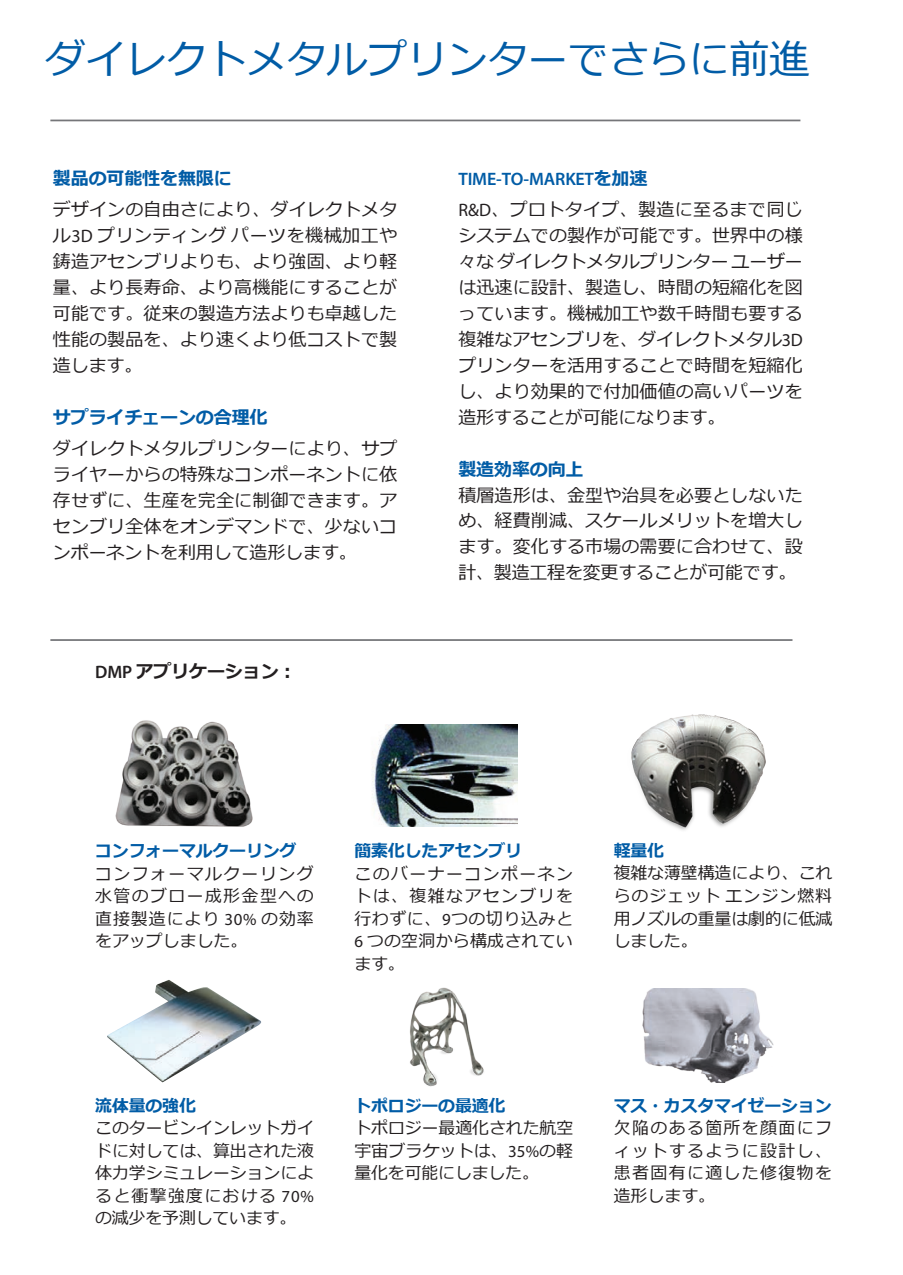
<style>
.page{position:relative;width:903px;height:1275px;background:#fff}
.page>*{position:absolute;margin:0;border:0;box-sizing:border-box;transform-origin:0 0}
.t1{font:40.6px "Meiryo";letter-spacing:-.01em;color:#015ca6}
.t2{font:18.03px/25.9px "Meiryo";letter-spacing:.005em;color:#231f20;text-align:justify}
.t3{font:700 18.03px "Meiryo";letter-spacing:-.01em;color:#015ca6}
.t4{font:600 18.03px "Myriad Pro";letter-spacing:-.01em;color:#015ca6}
.t5{font:700 18.03px "Meiryo";letter-spacing:-.01em;color:#231f20}
.t6{font:16.97px/22.6px "Meiryo";letter-spacing:.035em;color:#231f20;text-align:justify}
.t7{font:700 16.97px "Meiryo";letter-spacing:-.01em;color:#015ca6}
.s1{font-family:"Myriad Pro"}
.s2{font-family:"Myriad Pro";font-weight:600}
.s3{font-family:"Meiryo";font-weight:700}
</style>
<div class="page">
<hr style="left:50px;top:120px;width:750px;height:1px;background:#757679">
<hr style="left:50px;top:639px;width:742px;height:2px;background:#757679">
<img style="left:410px;top:987px;width:74px;height:100px">
<img style="left:642px;top:988px;width:132px;height:94px">
<img style="left:115px;top:720px;width:138px;height:107px">
<img style="left:372px;top:724px;width:145px;height:102px">
<img style="left:631px;top:714px;width:135px;height:116px">
<img style="left:107px;top:980px;width:154px;height:102px">
<h1 class="t1" style="left:45px;top:31px;width:766px">ダイレクトメタルプリンターでさらに前進</h1>
<p class="t3" style="left:53px;top:166px;width:180px">製品の可能性を無限に</p>
<p class="t2" style="left:53px;top:198px;width:346px">デザインの自由さにより、ダイレクトメタル<span class="s1">3D</span> プリンティングパーツを機械加工や鋳造アセンブリよりも、より強固、より軽量、より長寿命、より高機能にすることが可能です。従来の製造方法よりも卓越した性能の製品を、より速くより低コストで製造します。</p>
<p class="t3" style="left:53px;top:405px;width:216px">サプライチェーンの合理化</p>
<p class="t2" style="left:53px;top:437px;width:346px">ダイレクトメタルプリンターにより、サプライヤーからの特殊なコンポーネントに依存せずに、生産を完全に制御できます。アセンブリ全体をオンデマンドで、少ないコンポーネントを利用して造形します。</p>
<p class="t5" style="left:95px;top:659px;width:203px"><span class="s2">DMP</span> アプリケーション：</p>
<p class="t4" style="left:458px;top:167px;width:191px">TIME-TO-MARKET<span class="s3">を加速</span></p>
<p class="t2" style="left:458px;top:198px;width:346px"><span class="s1">R&amp;D</span>、プロトタイプ、製造に至るまで同じシステムでの製作が可能です。世界中の様々なダイレクトメタルプリンターユーザーは迅速に設計、製造し、時間の短縮化を図っています。機械加工や数千時間も要する複雑なアセンブリを、ダイレクトメタル<span class="s1">3D</span>プリンターを活用することで時間を短縮化し、より効果的で付加価値の高いパーツを造形することが可能になります。</p>
<p class="t3" style="left:458px;top:456px;width:127px">製造効率の向上</p>
<p class="t2" style="left:458px;top:483px;width:346px">積層造形は、金型や治具を必要としないため、経費削減、スケールメリットを増大します。変化する市場の需要に合わせて、設計、製造工程を変更することが可能です。</p>
<p class="t7" style="left:95px;top:839px;width:203px">コンフォーマルクーリング</p>
<p class="t6" style="left:95px;top:863px;width:220px">コンフォーマルクーリング水管のブロー成形金型への直接製造により <span class="s1">30%</span> の効率をアップしました。</p>
<p class="t7" style="left:354px;top:839px;width:169px">簡素化したアセンブリ</p>
<p class="t6" style="left:354px;top:863px;width:220px">このバーナーコンポーネントは、複雑なアセンブリを行わずに、<span class="s1">9</span>つの切り込みと<span class="s1">6</span> つの空洞から構成されています。</p>
<p class="t7" style="left:614px;top:839px;width:52px">軽量化</p>
<p class="t6" style="left:614px;top:863px;width:220px">複雑な薄壁構造により、これらのジェットエンジン燃料用ノズルの重量は劇的に低減しました。</p>
<p class="t7" style="left:95px;top:1094px;width:102px">流体量の強化</p>
<p class="t6" style="left:95px;top:1118px;width:220px">このタービンインレットガイドに対しては、算出された液体力学シミュレーションによると衝撃強度における <span class="s1">70%</span>の減少を予測しています。</p>
<p class="t7" style="left:354px;top:1094px;width:152px">トポロジーの最適化</p>
<p class="t6" style="left:354px;top:1118px;width:220px">トポロジー最適化された航空宇宙ブラケットは、<span class="s1">35%</span>の軽量化を可能にしました。</p>
<p class="t7" style="left:614px;top:1094px;width:219px">マス・カスタマイゼーション</p>
<p class="t6" style="left:614px;top:1118px;width:220px">欠陥のある箇所を顔面にフィットするように設計し、患者固有に適した修復物を造形します。</p>
</div>
